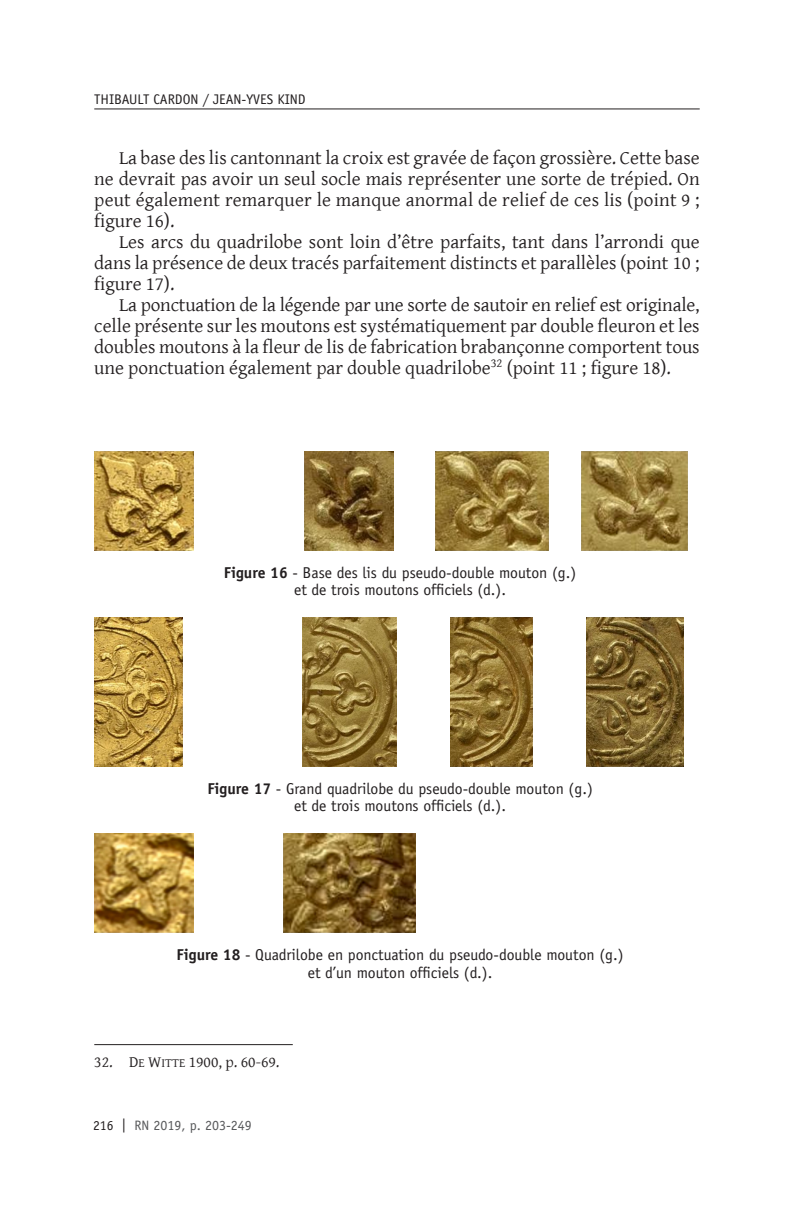
<style>
.page{position:relative;width:794px;height:1216px;background:#fff}
.page>*{position:absolute;margin:0;border:0;box-sizing:border-box;transform-origin:0 0}
.t1{font:19.25px/21px "Gentium Basic";color:#231f20;text-align:justify}
.t2{font:15.75px/17.5px "Officina Sans";color:#231f20;text-align:center}
.t3{font:15.75px "Gentium Basic";color:#231f20}
.t4{font:14px "Officina Sans";color:#231f20}
.t5{font:14px "Officina Sans";color:#57585a}
.s1{font-weight:700}
.s2{font-family:"Gentium Basic SC800"}
.s3{font-family:"Gentium Basic SC800";font-size:12.6px}
.s4{font-size:13.65px;color:#231f20}
.s5{color:#231f20}
.s6{font-size:13.65px}
</style>
<div class="page">
<hr style="left:94px;top:108px;width:605px;height:1px;background:#231f20">
<img style="left:94px;top:451px;width:99px;height:99px">
<img style="left:304px;top:451px;width:90px;height:99px">
<img style="left:435px;top:451px;width:113px;height:99px">
<img style="left:581px;top:451px;width:106px;height:99px">
<img style="left:94px;top:617px;width:88px;height:149px">
<img style="left:302px;top:617px;width:94px;height:149px">
<img style="left:451px;top:617px;width:82px;height:149px">
<img style="left:586px;top:617px;width:97px;height:149px">
<img style="left:94px;top:833px;width:100px;height:99px">
<img style="left:283px;top:833px;width:132px;height:99px">
<hr style="left:94px;top:1044px;width:199px;height:1px;background:#231f20">
<p class="t4" style="left:94px;top:91px;width:213px">THIBAULT CARDON / JEAN-YVES KIND</p>
<p class="t1" style="left:94px;top:146px;width:607px;text-indent:25px">La base des lis cantonnant la croix est gravée de façon grossière. Cette base ne devrait pas avoir un seul socle mais représenter une sorte de trépied. On peut également remarquer le manque anormal de relief de ces lis (point 9 ; figure 16).</p>
<p class="t1" style="left:94px;top:230px;width:607px;text-indent:25px">Les arcs du quadrilobe sont loin d’être parfaits, tant dans l’arrondi que dans la présence de deux tracés parfaitement distincts et parallèles (point 10 ; figure 17).</p>
<p class="t1" style="left:94px;top:293px;width:607px;text-indent:25px">La ponctuation de la légende par une sorte de sautoir en relief est originale, celle présente sur les moutons est systématiquement par double fleuron et les doubles moutons à la fleur de lis de fabrication brabançonne comportent tous une ponctuation également par double quadrilobe<sup>32</sup> (point 11 ; figure 18).</p>
<p class="t2" style="left:224px;top:563px;width:354px"><span class="s1">Figure 16</span> - Base des lis du pseudo-double mouton (g.) et de trois moutons officiels (d.).</p>
<p class="t2" style="left:207px;top:779px;width:387px"><span class="s1">Figure 17</span> - Grand quadrilobe du pseudo-double mouton (g.) et de trois moutons officiels (d.).</p>
<p class="t2" style="left:176px;top:945px;width:448px"><span class="s1">Figure 18</span> - Quadrilobe en ponctuation du pseudo-double mouton (g.) et d’un mouton officiels (d.).</p>
<p class="t3" style="left:94px;top:1050px;width:187px">32. <span class="s2">D</span><span class="s3">e</span> <span class="s2">W</span><span class="s3">itte</span> 1900, p. 60-69.</p>
<p class="t5" style="left:93px;top:1116px;width:160px"><span class="s4">216</span> <span class="s5">|</span> <span class="s6">RN</span> 2019, p. 203-249</p>
</div>
